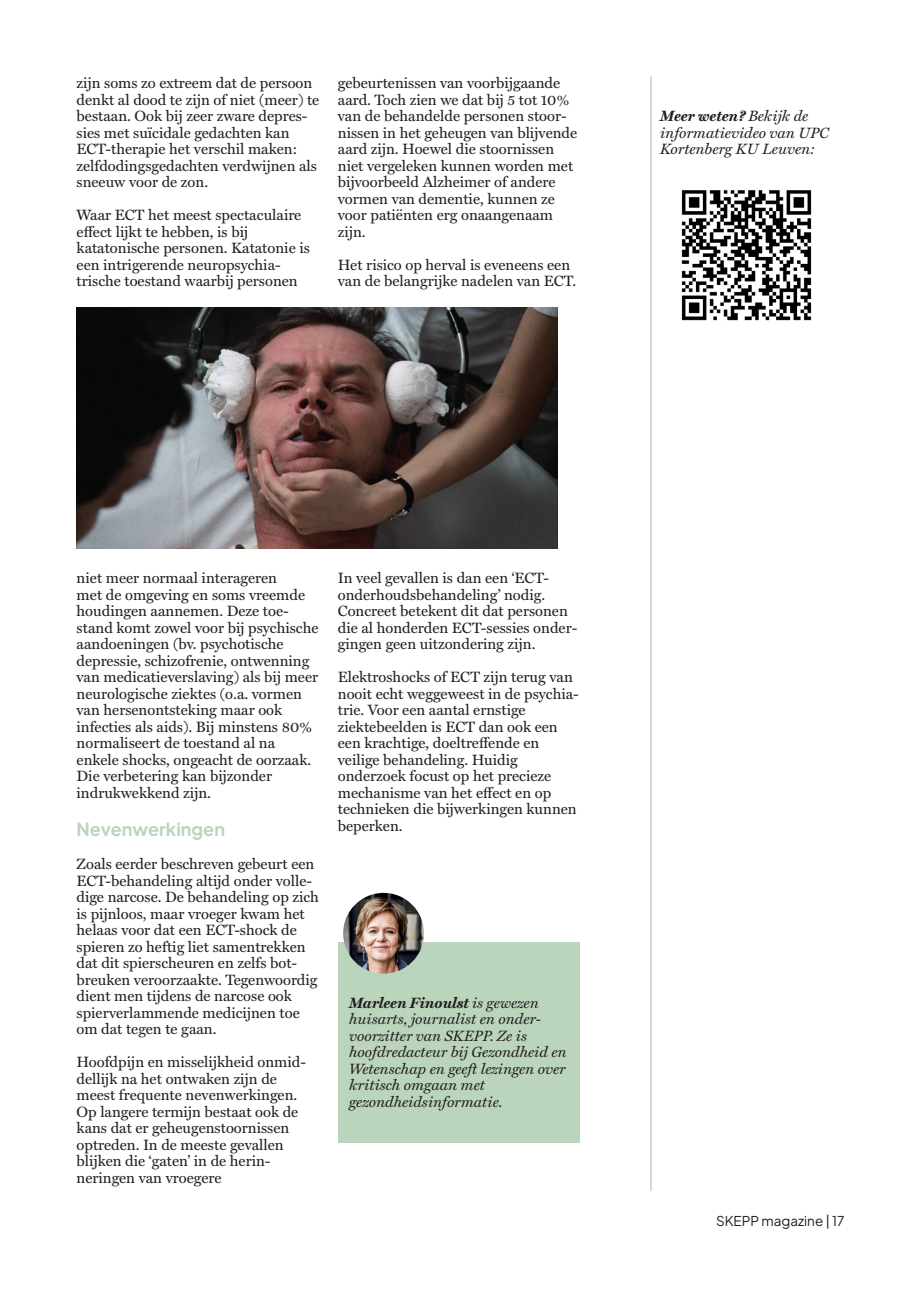
<style>
.page{position:relative;width:919px;height:1289px;background:#fff}
.page>*{position:absolute;margin:0;border:0;box-sizing:border-box;transform-origin:0 0}
.Tussentitel{font:18px "Plus Jakarta Sans";color:#bbd5bd}
.t1{font:15px/16.5px "Miller Text";color:#231f20}
.t2{font:italic 15px/16.5px "Miller Text";color:#231f20}
.t3{font:italic 700 15px "Miller Text";color:#231f20}
.t4{font:13.5px "Plus Jakarta Sans";color:#231f20}
.s1{font-weight:400}
.s2{font-weight:700}
</style>
<div class="page">
<hr style="left:650px;top:77px;width:1px;height:1114px;background:#bbd5bd">
<img style="left:77px;top:308px;width:480px;height:240px">
<div style="left:338px;top:942px;width:241px;height:200px;background:#bbd5bd"></div>
<img style="left:343px;top:892px;width:81px;height:81px;border-radius:40px">
<img style="left:681px;top:190px;width:131px;height:131px">
<p class="t1" style="left:77px;top:74px;width:244px">zijn soms zo extreem dat de persoon denkt al dood te zijn of niet (meer) te bestaan. Ook bij zeer zware depres&shy;sies met suïcidale gedachten kan ECT-therapie het verschil maken: zelfdodingsgedachten verdwijnen als sneeuw voor de zon.</p>
<p class="t1" style="left:77px;top:206px;width:226px">Waar ECT het meest spectaculaire effect lijkt te hebben, is bij</p>
<p class="t1" style="left:77px;top:239px;width:235px">katatonische personen. Katatonie is een intrigerende neuropsychia-</p>
<p class="t1" style="left:77px;top:272px;width:223px">trische toestand waarbij personen</p>
<p class="t1" style="left:338px;top:74px;width:241px">gebeurtenissen van voorbijgaande aard. Toch zien we dat bij 5 tot 10% van de behandelde personen stoor&shy;nissen in het geheugen van blijvende aard zijn. Hoewel die stoornissen niet vergeleken kunnen worden met bijvoorbeeld Alzheimer of andere vormen van dementie, kunnen ze voor patiënten erg onaangenaam zijn.</p>
<p class="t1" style="left:338px;top:255px;width:240px">Het risico op herval is eveneens een van de belangrijke nadelen van ECT.</p>
<p class="t3" style="left:660px;top:104px;width:150px">Meer weten? <span class="s1">Bekijk de</span></p>
<p class="t2" style="left:660px;top:123px;width:170px">informatievideo van UPC</p>
<p class="t2" style="left:660px;top:140px;width:156px">Kortenberg KU Leuven:</p>
<p class="t1" style="left:77px;top:569px;width:243px">niet meer normaal interageren<br>met de omgeving en soms vreemde houdingen aannemen. Deze toe&shy;stand komt zowel voor bij psychische aandoeningen (bv. psychotische depressie, schizofrenie, ontwenning van medicatieverslaving) als bij meer neurologische ziektes (o.a. vormen van hersenontsteking maar ook infecties als aids). Bij minstens 80% normaliseert de toestand al na enkele shocks, ongeacht de oorzaak.<br>Die verbetering kan bijzonder indrukwekkend zijn.</p>
<p class="Tussentitel" style="left:77px;top:814px;width:150px">Nevenwerkingen</p>
<p class="t1" style="left:77px;top:854px;width:244px">Zoals eerder beschreven gebeurt een ECT-behandeling altijd onder volle&shy;dige narcose. De behandeling op zich is pijnloos, maar vroeger kwam het helaas voor dat een ECT-shock de spieren zo heftig liet samentrekken dat dit spierscheuren en zelfs bot&shy;breuken veroorzaakte. Tegenwoordig dient men tijdens de narcose ook spierverlammende medicijnen toe om dat tegen te gaan.</p>
<p class="t1" style="left:77px;top:1052px;width:231px">Hoofdpijn en misselijkheid onmid&shy;dellijk na het ontwaken zijn de meest frequente nevenwerkingen.<br>Op langere termijn bestaat ook de kans dat er geheugenstoornissen optreden. In de meeste gevallen blijken die ‘gaten’ in de herin&shy;neringen van vroegere</p>
<p class="t1" style="left:338px;top:569px;width:213px">In veel gevallen is dan een ‘ECT-</p>
<p class="t1" style="left:338px;top:585px;width:241px">onderhoudsbehandeling’ nodig.<br>Concreet betekent dit dat personen die al honderden ECT-sessies onder&shy;gingen geen uitzondering zijn.</p>
<p class="t1" style="left:338px;top:668px;width:242px">Elektroshocks of ECT zijn terug van nooit echt weggeweest in de psychia&shy;trie. Voor een aantal ernstige</p>
<p class="t1" style="left:338px;top:717px;width:221px">ziektebeelden is ECT dan ook een een krachtige, doeltreffende en</p>
<p class="t1" style="left:338px;top:750px;width:181px">veilige behandeling. Huidig</p>
<p class="t1" style="left:338px;top:767px;width:240px">onderzoek focust op het precieze mechanisme van het effect en op technieken die bijwerkingen kunnen beperken.</p>
<p class="t2" style="left:349px;top:993px;width:219px"><span class="s2">Marleen Finoulst</span> is gewezen huisarts, journalist en onder&shy;voorzitter van SKEPP. Ze is hoofdredacteur bij Gezondheid en<br>Wetenschap en geeft lezingen over kritisch omgaan met</p>
<p class="t2" style="left:349px;top:1092px;width:155px">gezondheidsinformatie.</p>
<p class="t4" style="left:716px;top:1210px;width:130px">SKEPP magazine | 17</p>
</div>
